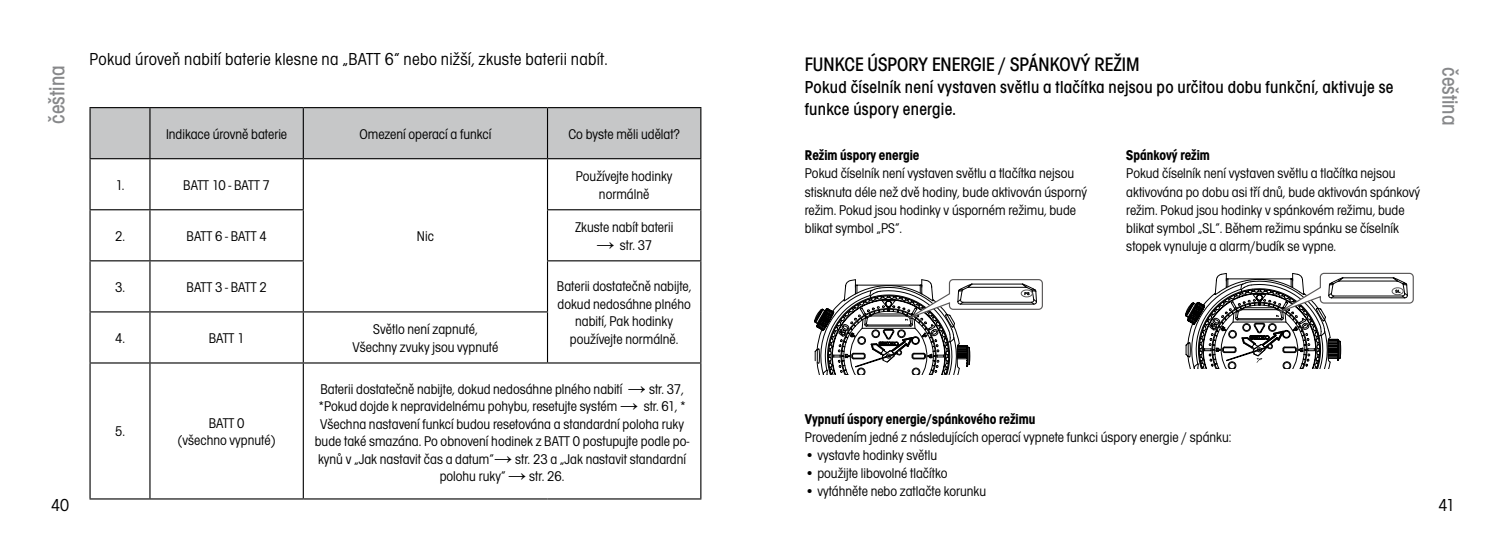
<style>
.page{position:relative;width:1506px;height:549px;background:#fff}
.page>*{position:absolute;margin:0;border:0;box-sizing:border-box;transform-origin:0 0}
.t1{font:500 condensed 22.5px "Avant Gar Got Itc TCE";color:#87888a}
.t2{font:500 condensed 20.25px "Avant Gar Got Itc TCE";color:#000}
.t3{font:500 condensed 18px/21.6px "Avant Gar Got Itc TCE";letter-spacing:.015em;color:#000}
.t4{font:condensed 18px "Avant Gar Got Itc TCE";letter-spacing:.015em;color:#000}
.t5{font:condensed 14.62px/17.6px "Avant Gar Got Itc TCE";color:#000;text-align:center}
.t6{font:700 condensed 14.62px "Avant Gar Got Itc TCE";color:#000}
.s1{font-family:"Arial";font-stretch:normal;font-size:18px}
</style>
<div class="page">
<div style="left:91px;top:108px;width:609px;height:50px;background:#c6c7c8"></div>
<hr style="left:89px;top:107px;width:61px;height:1px;background:#000">
<hr style="left:89px;top:108px;width:2px;height:50px;background:#000">
<hr style="left:150px;top:107px;width:153px;height:1px;background:#000">
<hr style="left:149px;top:108px;width:1px;height:50px;background:#000">
<hr style="left:303px;top:107px;width:244px;height:1px;background:#000">
<hr style="left:303px;top:108px;width:1px;height:50px;background:#000">
<hr style="left:547px;top:107px;width:154px;height:1px;background:#000">
<hr style="left:547px;top:108px;width:1px;height:50px;background:#000">
<hr style="left:700px;top:108px;width:1px;height:50px;background:#000">
<hr style="left:89px;top:158px;width:61px;height:1px;background:#000">
<hr style="left:89px;top:159px;width:2px;height:50px;background:#000">
<hr style="left:150px;top:158px;width:153px;height:1px;background:#000">
<hr style="left:149px;top:159px;width:1px;height:50px;background:#000">
<hr style="left:303px;top:158px;width:244px;height:1px;background:#000">
<hr style="left:303px;top:159px;width:1px;height:50px;background:#000">
<hr style="left:547px;top:158px;width:154px;height:1px;background:#000">
<hr style="left:547px;top:159px;width:1px;height:50px;background:#000">
<hr style="left:700px;top:159px;width:1px;height:50px;background:#000">
<hr style="left:89px;top:209px;width:61px;height:1px;background:#000">
<hr style="left:89px;top:210px;width:2px;height:50px;background:#000">
<hr style="left:150px;top:209px;width:154px;height:1px;background:#000">
<hr style="left:149px;top:210px;width:1px;height:50px;background:#000">
<hr style="left:303px;top:210px;width:1px;height:50px;background:#000">
<hr style="left:547px;top:209px;width:154px;height:1px;background:#000">
<hr style="left:547px;top:210px;width:1px;height:50px;background:#000">
<hr style="left:700px;top:210px;width:1px;height:50px;background:#000">
<hr style="left:89px;top:260px;width:61px;height:1px;background:#000">
<hr style="left:89px;top:261px;width:2px;height:50px;background:#000">
<hr style="left:150px;top:260px;width:154px;height:1px;background:#000">
<hr style="left:149px;top:261px;width:1px;height:50px;background:#000">
<hr style="left:303px;top:261px;width:1px;height:50px;background:#000">
<hr style="left:547px;top:260px;width:154px;height:1px;background:#000">
<hr style="left:547px;top:261px;width:1px;height:50px;background:#000">
<hr style="left:700px;top:261px;width:1px;height:51px;background:#000">
<hr style="left:89px;top:311px;width:61px;height:1px;background:#000">
<hr style="left:89px;top:312px;width:2px;height:50px;background:#000">
<hr style="left:150px;top:311px;width:153px;height:1px;background:#000">
<hr style="left:149px;top:312px;width:1px;height:50px;background:#000">
<hr style="left:303px;top:311px;width:245px;height:1px;background:#000">
<hr style="left:303px;top:312px;width:1px;height:50px;background:#000">
<hr style="left:547px;top:312px;width:1px;height:50px;background:#000">
<hr style="left:700px;top:312px;width:1px;height:50px;background:#000">
<hr style="left:89px;top:362px;width:61px;height:1px;background:#000">
<hr style="left:89px;top:363px;width:2px;height:135px;background:#000">
<hr style="left:150px;top:362px;width:153px;height:1px;background:#000">
<hr style="left:149px;top:363px;width:1px;height:135px;background:#000">
<hr style="left:303px;top:362px;width:244px;height:1px;background:#000">
<hr style="left:303px;top:363px;width:1px;height:135px;background:#000">
<hr style="left:547px;top:362px;width:154px;height:1px;background:#000">
<hr style="left:700px;top:363px;width:1px;height:135px;background:#000">
<hr style="left:89px;top:498px;width:61px;height:1px;background:#000">
<hr style="left:150px;top:498px;width:153px;height:1px;background:#000">
<hr style="left:303px;top:498px;width:244px;height:1px;background:#000">
<hr style="left:547px;top:498px;width:154px;height:1px;background:#000">
<svg style="left:814px;top:279px;width:229px;height:96px"></svg>
<div style="left:1020px;top:289px;width:12px;height:8px;border:1px solid #595757;border-radius:50%"></div>
<svg style="left:1185px;top:272px;width:229px;height:97px"></svg>
<div style="left:1391px;top:287px;width:12px;height:8px;border:1px solid #595757;border-radius:50%"></div>
<p class="t4" style="left:89px;top:49px;width:519px">Pokud úroveň nabití baterie klesne na „BATT 6“ nebo nižší, zkuste baterii nabít.</p>
<h2 class="t2" style="left:804px;top:53px;width:336px">FUNKCE ÚSPORY ENERGIE / SPÁNKOVÝ REŽIM</h2>
<p class="t3" style="left:804px;top:76px;width:590px">Pokud číselník není vystaven světlu a tlačítka nejsou po určitou dobu funkční, aktivuje se funkce úspory energie.</p>
<p class="t6" style="left:804px;top:147px;width:116px">Režim úspory energie</p>
<p class="t5" style="left:804px;top:164px;width:284px;line-height:18.2px;text-align:left">Pokud číselník není vystaven světlu a tlačítka nejsou stisknuta déle než dvě hodiny, bude aktivován úsporný režim. Pokud jsou hodinky v úsporném režimu, bude blikat symbol „PS“.</p>
<h1 class="t1" style="left:44px;top:124px;width:60px;rotate:-90deg">čeština</h1>
<h1 class="t1" style="left:1462px;top:67px;width:60px;rotate:90deg">čeština</h1>
<p class="t5" style="left:166px;top:125px;width:123px">Indikace úrovně baterie</p>
<p class="t5" style="left:359px;top:125px;width:133px">Omezení operací a funkcí</p>
<p class="t5" style="left:568px;top:125px;width:113px">Co byste měli udělat?</p>
<p class="t5" style="left:115px;top:176px;width:11px">1.</p>
<p class="t5" style="left:183px;top:176px;width:88px">BATT 10 - BATT 7</p>
<p class="t6" style="left:1126px;top:147px;width:85px">Spánkový režim</p>
<p class="t5" style="left:1126px;top:164px;width:295px;line-height:18.2px;text-align:left">Pokud číselník není vystaven světlu a tlačítka nejsou aktivována po dobu asi tří dnů, bude aktivován spánkový režim. Pokud jsou hodinky v spánkovém režimu, bude blikat symbol „SL“. Během režimu spánku se číselník stopek vynuluje a alarm/budík se vypne.</p>
<p class="t5" style="left:576px;top:167px;width:98px">Používejte hodinky normálně</p>
<p class="t5" style="left:575px;top:218px;width:100px">Zkuste nabít baterii</p>
<p class="t5" style="left:596px;top:236px;width:57px"><span class="s1">→</span> str. 37</p>
<p class="t5" style="left:115px;top:227px;width:11px">2.</p>
<p class="t5" style="left:187px;top:227px;width:82px">BATT 6 - BATT 4</p>
<p class="t5" style="left:417px;top:227px;width:18px">Nic</p>
<p class="t5" style="left:115px;top:278px;width:11px">3.</p>
<p class="t5" style="left:187px;top:278px;width:82px">BATT 3 - BATT 2</p>
<p class="t5" style="left:557px;top:277px;width:136px">Baterii dostatečně nabijte, dokud nedosáhne plného nabití, Pak hodinky</p>
<p class="t5" style="left:115px;top:329px;width:11px">4.</p>
<p class="t5" style="left:209px;top:329px;width:37px">BATT 1</p>
<p class="t5" style="left:570px;top:330px;width:110px">používejte normálně.</p>
<p class="t5" style="left:352px;top:320px;width:147px">Světlo není zapnuté,<br>Všechny zvuky jsou vypnuté</p>
<p class="t5" style="left:315px;top:380px;width:376px">Baterii dostatečně nabijte, dokud nedosáhne plného nabití <span class="s1">→</span> str. 37, *Pokud dojde k nepravidelnému pohybu, resetujte systém <span class="s1">→</span> str. 61, * Všechna nastavení funkcí budou resetována a standardní poloha ruky bude také smazána. Po obnovení hodinek z BATT 0 postupujte podle po&shy;kynů v „Jak nastavit čas a datum“<span class="s1">→</span> str. 23 a „Jak nastavit standardní polohu ruky“ <span class="s1">→</span> str. 26.</p>
<p class="t6" style="left:804px;top:410px;width:232px">Vypnutí úspory energie/spánkového režimu</p>
<p class="t5" style="left:804px;top:428px;width:428px">Provedením jedné z následujících operací vypnete funkci úspory energie / spánku:</p>
<p class="t5" style="left:804px;top:446px;width:134px">• vystavte hodinky světlu</p>
<p class="t5" style="left:804px;top:464px;width:144px">• použijte libovolné tlačítko</p>
<p class="t5" style="left:804px;top:482px;width:183px">• vytáhněte nebo zatlačte korunku</p>
<p class="t5" style="left:115px;top:423px;width:11px">5.</p>
<p class="t5" style="left:178px;top:414px;width:99px">BATT 0<br>(všechno vypnuté)</p>
<p class="t4" style="left:51px;top:495px;width:19px">40</p>
<p class="t4" style="left:1438px;top:495px;width:18px">41</p>
</div>
